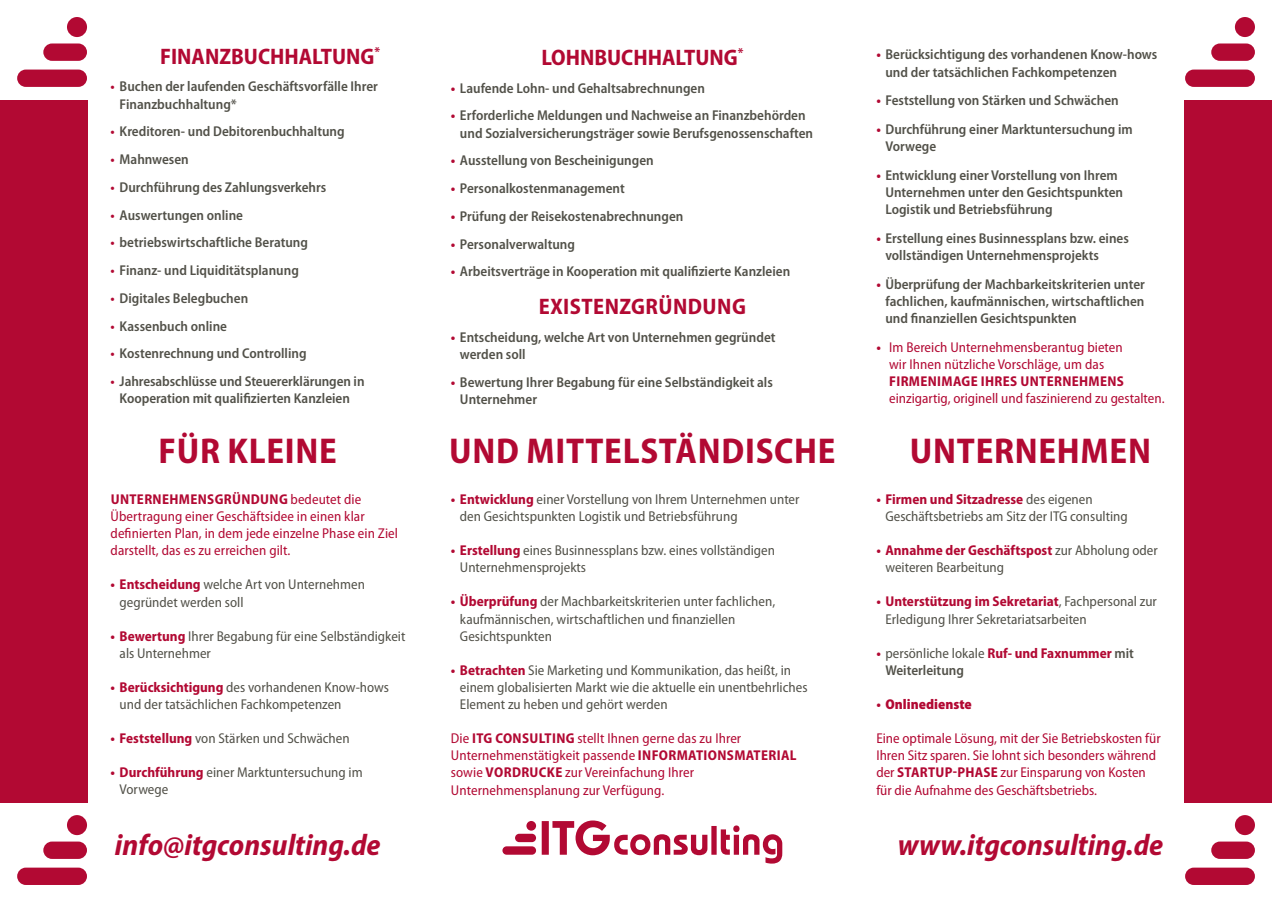
<style>
.page{position:relative;width:1272px;height:902px;background:#fff}
.page>*{position:absolute;margin:0;border:0;box-sizing:border-box;transform-origin:0 0}
.t1{font:700 semi-condensed 36px "Myriad Pro";letter-spacing:.02em;color:#b20933}
.t2{font:italic 700 semi-condensed 30px "Myriad Pro";color:#b20933}
.t3{font:700 semi-condensed 22.5px "Myriad Pro";letter-spacing:.02em;color:#b20933}
.t4{font:600 semi-condensed 14.25px/17.1px "Myriad Pro";color:#525149}
.t5{font:semi-condensed 14.25px/17.1px "Myriad Pro";color:#525149}
.t6{font:semi-condensed 14.25px/17.1px "Myriad Pro";letter-spacing:.005em;color:#b20933}
.t7{font:700 semi-condensed 14.25px/17.1px "Myriad Pro";letter-spacing:.025em;color:#b20933}
.t8{font:900 semi-condensed 14.25px "Myriad Pro";color:#b20933}
.t9{font:700 semi-condensed 13.05px "Myriad Pro";color:#b20933}
.s1{color:#b20933}
.s2{font-weight:700}
.s3{font-weight:700;color:#b20933}
.s4{font-weight:400;color:#525149}
.s5{font-weight:600;color:#525149}
</style>
<div class="page">
<div style="left:0;top:100px;width:87px;height:702px;background:#b20933"></div>
<div style="left:67px;top:17px;width:20px;height:20px;background:#b20933;border-radius:50%"></div>
<div style="left:17px;top:70px;width:70px;height:17px;background:#b20933;border-radius:9px"></div>
<div style="left:43px;top:43px;width:44px;height:18px;background:#b20933;border-radius:9px"></div>
<div style="left:67px;top:815px;width:20px;height:20px;background:#b20933;border-radius:50%"></div>
<div style="left:17px;top:867px;width:70px;height:17px;background:#b20933;border-radius:9px"></div>
<div style="left:43px;top:841px;width:44px;height:17px;background:#b20933;border-radius:9px"></div>
<svg style="left:541px;top:820px;width:241px;height:43px"></svg>
<svg style="left:526px;top:820px;width:10px;height:10px"></svg>
<div style="left:502px;top:846px;width:34px;height:8px;background:#b20933;border-radius:4px"></div>
<div style="left:515px;top:833px;width:21px;height:9px;background:#b20933;border-radius:4px"></div>
<div style="left:1184px;top:100px;width:87px;height:702px;background:#b20933"></div>
<div style="left:1234px;top:17px;width:20px;height:20px;background:#b20933;border-radius:50%"></div>
<div style="left:1184px;top:70px;width:70px;height:17px;background:#b20933;border-radius:9px"></div>
<div style="left:1211px;top:43px;width:43px;height:18px;background:#b20933;border-radius:9px"></div>
<div style="left:1234px;top:815px;width:20px;height:20px;background:#b20933;border-radius:50%"></div>
<div style="left:1184px;top:867px;width:70px;height:17px;background:#b20933;border-radius:9px"></div>
<div style="left:1211px;top:841px;width:43px;height:17px;background:#b20933;border-radius:9px"></div>
<h3 class="t3" style="left:160px;top:42px;width:25px">FINANZBUCHHALTUNG</h3>
<p class="t9" style="left:374px;top:43px;width:7px">*</p>
<p class="t4" style="left:120px;top:78px;width:260px;text-indent:-9px"><span class="s1">•</span> Buchen der laufenden Geschäftsvorfälle Ihrer<br>Finanzbuchhaltung*</p>
<p class="t4" style="left:111px;top:123px;width:235px"><span class="s1">•</span> Kreditoren- und Debitorenbuchhaltung</p>
<p class="t4" style="left:111px;top:150px;width:80px"><span class="s1">•</span> Mahnwesen</p>
<p class="t4" style="left:111px;top:178px;width:217px"><span class="s1">•</span> Durchführung des Zahlungsverkehrs</p>
<p class="t4" style="left:111px;top:206px;width:134px"><span class="s1">•</span> Auswertungen online</p>
<p class="t4" style="left:111px;top:233px;width:199px"><span class="s1">•</span> betriebswirtschaftliche Beratung</p>
<p class="t4" style="left:111px;top:261px;width:190px"><span class="s1">•</span> Finanz- und Liquiditätsplanung</p>
<p class="t4" style="left:111px;top:289px;width:139px"><span class="s1">•</span> Digitales Belegbuchen</p>
<p class="t4" style="left:111px;top:317px;width:118px"><span class="s1">•</span> Kassenbuch online</p>
<p class="t4" style="left:111px;top:344px;width:197px"><span class="s1">•</span> Kostenrechnung und Controlling</p>
<p class="t4" style="left:111px;top:372px;width:255px;text-align:center"><span class="s1">•</span> Jahresabschlüsse und Steuererklärungen in<br>Kooperation mit qualifizierten Kanzleien</p>
<h1 class="t1" style="left:158px;top:428px;width:176px">für Kleine</h1>
<p class="t6" style="left:111px;top:490px;width:289px"><span class="s2">Unternehmensgründung</span> bedeutet die Übertragung einer Geschäftsidee in einen klar definierten Plan, in dem jede einzelne Phase ein Ziel darstellt, das es zu erreichen gilt.</p>
<p class="t5" style="left:120px;top:576px;width:247px;text-indent:-9px"><span class="s3">• Entscheidung</span> welche Art von Unternehmen gegründet werden soll</p>
<p class="t5" style="left:120px;top:627px;width:287px;text-indent:-9px"><span class="s3">• Bewertung</span> Ihrer Begabung für eine Selbständigkeit als Unternehmer</p>
<p class="t5" style="left:120px;top:678px;width:271px;text-indent:-9px"><span class="s3">• Berücksichtigung</span> des vorhandenen Know-hows und der tatsächlichen Fachkompetenzen</p>
<p class="t5" style="left:111px;top:729px;width:240px"><span class="s3">• Feststellung</span> von Stärken und Schwächen</p>
<p class="t5" style="left:120px;top:763px;width:244px;text-indent:-9px"><span class="s3">• Durchführung</span> einer Marktuntersuchung im<br>Vorwege</p>
<h3 class="t3" style="left:541px;top:43px;width:14px">LOHNBUCHHALTUNG</h3>
<p class="t9" style="left:737px;top:45px;width:7px">*</p>
<p class="t4" style="left:451px;top:79px;width:255px"><span class="s3">•</span> Laufende Lohn- und Gehaltsabrechnungen</p>
<p class="t4" style="left:460px;top:107px;width:354px;text-indent:-9px"><span class="s3">•</span> Erforderliche Meldungen und Nachweise an Finanzbehörden und Sozialversicherungsträger sowie Berufsgenossenschaften</p>
<p class="t4" style="left:451px;top:152px;width:204px"><span class="s3">•</span> Ausstellung von Bescheinigungen</p>
<p class="t4" style="left:451px;top:179px;width:175px"><span class="s3">•</span> Personalkostenmanagement</p>
<p class="t4" style="left:451px;top:207px;width:234px"><span class="s3">•</span> Prüfung der Reisekostenabrechnungen</p>
<p class="t4" style="left:451px;top:235px;width:126px"><span class="s3">•</span> Personalverwaltung</p>
<p class="t4" style="left:451px;top:262px;width:341px"><span class="s3">•</span> Arbeitsverträge in Kooperation mit qualifizierte Kanzleien</p>
<h3 class="t3" style="left:539px;top:292px;width:23px">EXIST</h3>
<h3 class="t3" style="left:593px;top:292px;width:26px">ENZGR</h3>
<h3 class="t3" style="left:658px;top:292px;width:89px">ündung</h3>
<p class="t4" style="left:460px;top:328px;width:317px;text-indent:-9px"><span class="s3">•</span> Entscheidung, welche Art von Unternehmen gegründet werden soll</p>
<p class="t4" style="left:460px;top:373px;width:314px;text-indent:-9px"><span class="s3">•</span> Bewertung Ihrer Begabung für eine Selbständigkeit als<br>Unternehmer</p>
<h1 class="t1" style="left:449px;top:428px;width:384px">und MittelstÄndische</h1>
<h1 class="t1" style="left:909px;top:428px;width:242px">Unternehmen</h1>
<p class="t5" style="left:460px;top:490px;width:341px;text-indent:-9px"><span class="s3">• Entwicklung</span> einer Vorstellung von Ihrem Unternehmen unter den Gesichtspunkten Logistik und Betriebsführung</p>
<p class="t5" style="left:460px;top:541px;width:316px;text-indent:-9px"><span class="s3">• Erstellung</span> eines Businnessplans bzw. eines vollständigen<br>Unternehmensprojekts</p>
<p class="t5" style="left:460px;top:593px;width:317px;text-indent:-9px"><span class="s3">• Überprüfung</span> der Machbarkeitskriterien unter fachlichen, kaufmännischen, wirtschaftlichen und finanziellen<br>Gesichtspunkten</p>
<p class="t5" style="left:460px;top:661px;width:349px;text-indent:-9px"><span class="s3">• Betrachten</span> Sie Marketing und Kommunikation, das heißt, in einem globalisierten Markt wie die aktuelle ein unentbehrliches<br>Element zu heben und gehört werden</p>
<p class="t6" style="left:451px;top:729px;width:347px">Die <span class="s2">ITG consulting</span> stellt Ihnen gerne das zu Ihrer Unternehmenstätigkeit passende <span class="s2">Informationsmaterial </span>sowie <span class="s2">Vordrucke</span> zur Vereinfachung Ihrer Unternehmensplanung zur Verfügung.</p>
<p class="t4" style="left:885px;top:46px;width:273px;text-indent:-9px"><span class="s3">•</span> Berücksichtigung des vorhandenen Know-hows und der tatsächlichen Fachkompetenzen</p>
<p class="t4" style="left:876px;top:92px;width:244px"><span class="s3">•</span> Feststellung von Stärken und Schwächen</p>
<p class="t4" style="left:885px;top:120px;width:249px;text-indent:-9px"><span class="s3">•</span> Durchführung einer Marktuntersuchung im<br>Vorwege</p>
<p class="t4" style="left:885px;top:166px;width:239px;text-indent:-9px"><span class="s3">•</span> Entwicklung einer Vorstellung von Ihrem<br>Unternehmen unter den Gesichtspunkten<br>Logistik und Betriebsführung</p>
<p class="t4" style="left:885px;top:229px;width:245px;text-indent:-9px"><span class="s3">•</span> Erstellung eines Businnessplans bzw. eines vollständigen Unternehmensprojekts</p>
<p class="t4" style="left:885px;top:275px;width:261px;text-align:justify;text-indent:-9px"><span class="s3">•</span> Überprüfung der Machbarkeitskriterien unter fachlichen, kaufmännischen, wirtschaftlichen und finanziellen Gesichtspunkten</p>
<p class="t6" style="left:876px;top:338px;width:248px;text-align:center"><span class="s2">•</span> Im Bereich Unternehmensberantug bieten wir Ihnen nützliche Vorschläge, um das</p>
<p class="t7" style="left:889px;top:372px;width:236px">Firmenimage Ihres Unternehmens</p>
<p class="t6" style="left:889px;top:389px;width:277px">einzigartig, originell und faszinierend zu gestalten.</p>
<p class="t5" style="left:885px;top:490px;width:244px;text-indent:-9px"><span class="s3">• Firmen und Sitzadresse</span> des eigenen<br>Geschäftsbetriebs am Sitz der ITG consulting</p>
<p class="t5" style="left:885px;top:541px;width:274px;text-indent:-9px"><span class="s3">• Annahme der Geschäftspost</span> zur Abholung oder weiteren Bearbeitung</p>
<p class="t5" style="left:885px;top:593px;width:273px;text-indent:-9px"><span class="s3">• Unterstützung im Sekretariat</span>, Fachpersonal zur<br>Erledigung Ihrer Sekretariatsarbeiten</p>
<p class="t7" style="left:885px;top:644px;width:250px;text-indent:-9px">• <span class="s4">persönliche lokale</span> Ruf- und Faxnummer <span class="s5">mit<br>Weiterleitung</span></p>
<p class="t8" style="left:876px;top:694px;width:97px"><span class="s2">•</span> Onlinedienste</p>
<p class="t6" style="left:876px;top:729px;width:286px">Eine optimale Lösung, mit der Sie Betriebskosten für Ihren Sitz sparen. Sie lohnt sich besonders während der <span class="s2">Startup-Phase</span> zur Einsparung von Kosten für die Aufnahme des Geschäftsbetriebs.</p>
<h2 class="t2" style="left:115px;top:825px;width:267px">info@itgconsulting.de</h2>
<h2 class="t2" style="left:897px;top:825px;width:267px">www.itgconsulting.de</h2>
</div>
